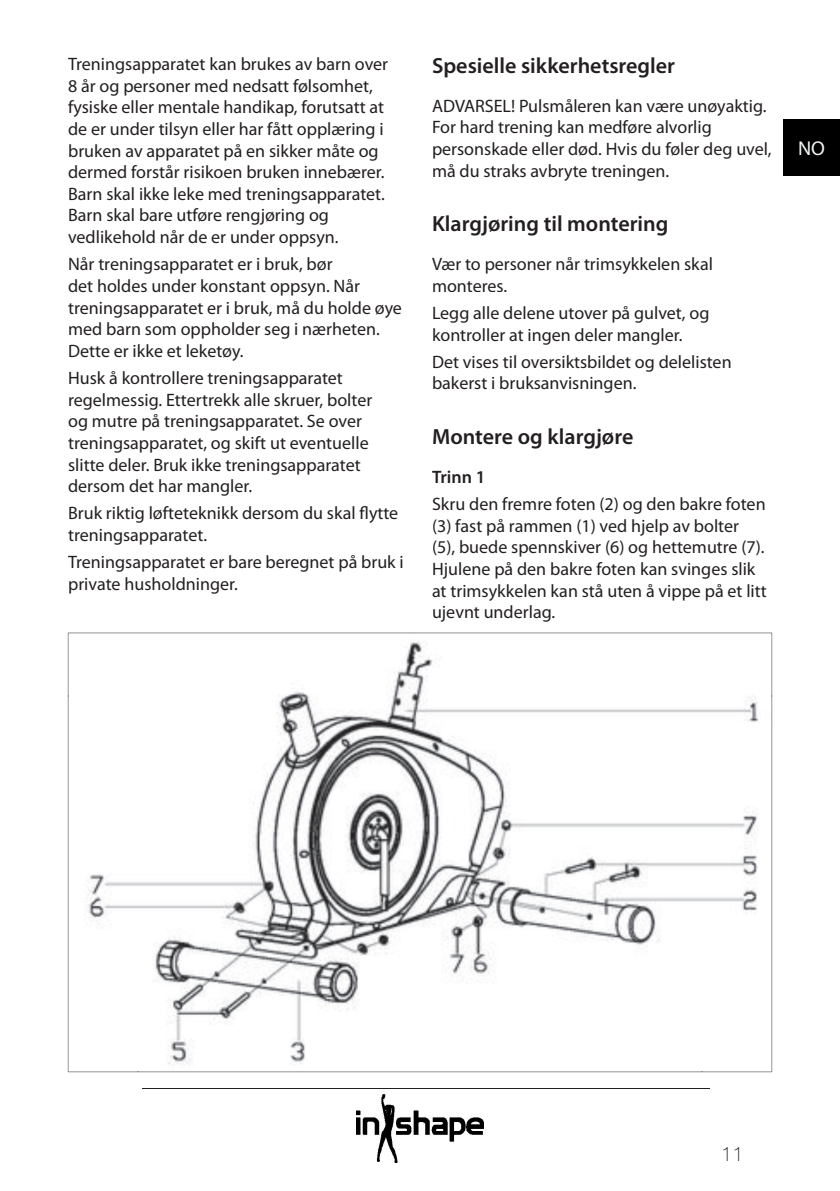
<style>
.page{position:relative;width:840px;height:1191px;background:#fff}
.page>*{position:absolute;margin:0;border:0;box-sizing:border-box;transform-origin:0 0}
.t1{font:600 22px "Myriad Pro";color:#231f20}
.t2{font:100 20px "Helvetica Neue";color:#231f20}
.t3{font:20px "Myriad Pro";color:#f4f5f5}
.t4{font:18px/21.6px "Myriad Pro";color:#231f20}
.t5{font:600 18px "Myriad Pro";color:#231f20}
</style>
<div class="page">
<hr style="left:142px;top:1088px;width:567px;height:1px;background:#231f20">
<div style="left:782px;top:119px;width:57px;height:57px;background:#000"></div>
<img style="left:356px;top:1094px;width:127px;height:68px">
<svg style="left:68px;top:632px;width:703px;height:440px"></svg>
<img style="left:68px;top:633px;width:703px;height:63px">
<img style="left:68px;top:695px;width:71px;height:376px">
<img style="left:700px;top:695px;width:71px;height:376px">
<img style="left:138px;top:1008px;width:563px;height:63px">
<p class="t4" style="left:68px;top:54px;width:321px">Treningsapparatet kan brukes av barn over 8 år og personer med nedsatt følsomhet, fysiske eller mentale handikap, forutsatt at de er under tilsyn eller har fått opplæring i bruken av apparatet på en sikker måte og dermed forstår risikoen bruken innebærer.<br>Barn skal ikke leke med treningsapparatet.<br>Barn skal bare utføre rengjøring og vedlikehold når de er under oppsyn.</p>
<p class="t4" style="left:68px;top:254px;width:335px">Når treningsapparatet er i bruk, bør<br>det holdes under konstant oppsyn. Når treningsapparatet er i bruk, må du holde øye med barn som oppholder seg i nærheten.<br>Dette er ikke et leketøy.</p>
<p class="t4" style="left:68px;top:367px;width:305px">Husk å kontrollere treningsapparatet regelmessig. Ettertrekk alle skruer, bolter og mutre på treningsapparatet. Se over treningsapparatet, og skift ut eventuelle slitte deler. Bruk ikke treningsapparatet dersom det har mangler.</p>
<p class="t4" style="left:68px;top:503px;width:331px">Bruk riktig løfteteknikk dersom du skal flytte treningsapparatet.</p>
<p class="t4" style="left:68px;top:552px;width:337px">Treningsapparatet er bare beregnet på bruk i private husholdninger.</p>
<p class="t1" style="left:432px;top:54px;width:244px">Spesielle sikkerhetsregler</p>
<p class="t4" style="left:432px;top:95px;width:341px">ADVARSEL! Pulsmåleren kan være unøyaktig.<br>For hard trening kan medføre alvorlig personskade eller død. Hvis du føler deg uvel, må du straks avbryte treningen.</p>
<p class="t1" style="left:432px;top:212px;width:238px">Klargjøring til montering</p>
<p class="t4" style="left:432px;top:253px;width:282px">Vær to personer når trimsykkelen skal monteres.</p>
<p class="t4" style="left:432px;top:302px;width:279px">Legg alle delene utover på gulvet, og kontroller at ingen deler mangler.</p>
<p class="t4" style="left:432px;top:351px;width:301px">Det vises til oversiktsbildet og delelisten bakerst i bruksanvisningen.</p>
<p class="t1" style="left:432px;top:424px;width:203px">Montere og klargjøre</p>
<p class="t5" style="left:432px;top:467px;width:55px">Trinn 1</p>
<p class="t4" style="left:432px;top:493px;width:336px">Skru den fremre foten (2) og den bakre foten (3) fast på rammen (1) ved hjelp av bolter (5), buede spennskiver (6) og hettemutre (7).<br>Hjulene på den bakre foten kan svinges slik at trimsykkelen kan stå uten å vippe på et litt ujevnt underlag.</p>
<p class="t3" style="left:797px;top:137px;width:28px">NO</p>
<p class="t2" style="left:720px;top:1142px;width:24px">11</p>
</div>
